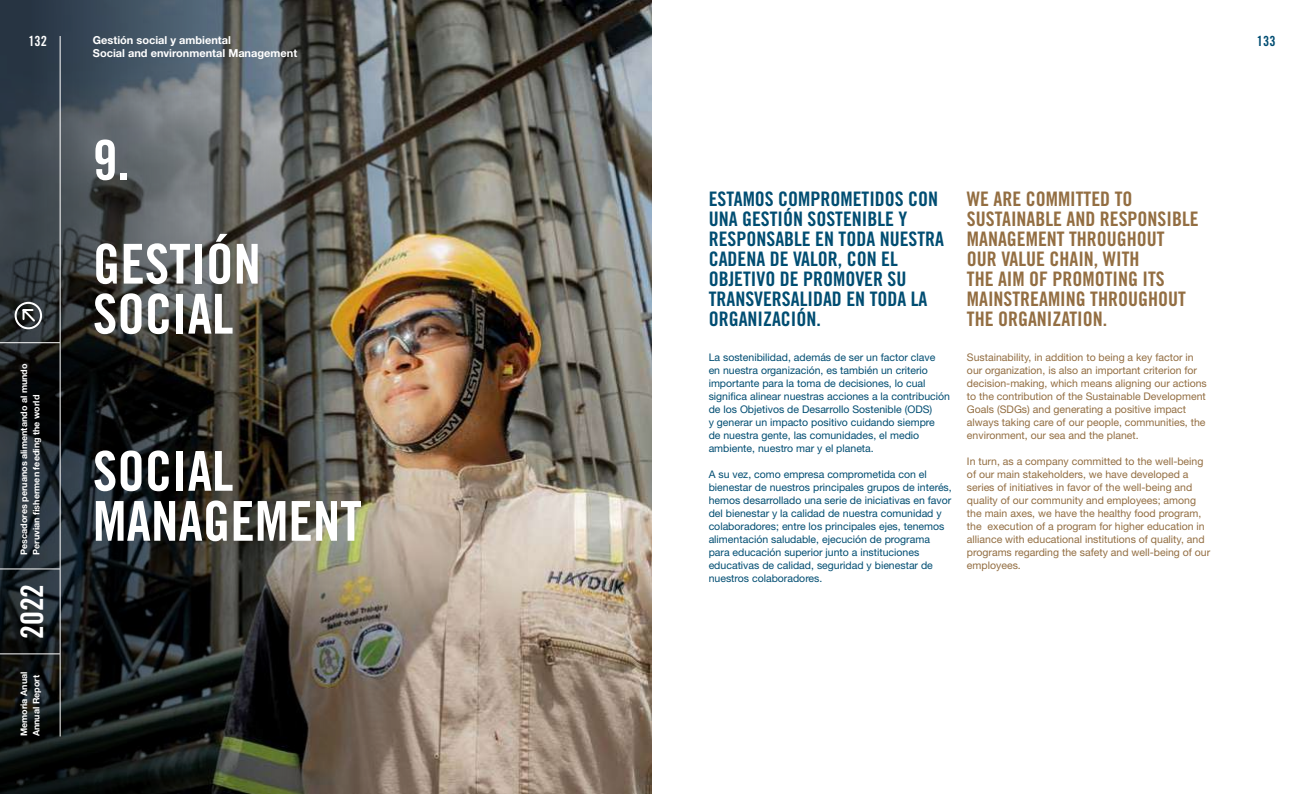
<style>
.page{position:relative;width:1304px;height:794px;background:#fff}
.page>*{position:absolute;margin:0;border:0;box-sizing:border-box;transform-origin:0 0}
.t1{font:55px/50px "Trade Gothic LT Std Bd Cn 20";color:#fff}
.t2{font:31px "Trade Gothic LT Std Bd Cn 20";color:#fff}
.t3{font:20px/20px "Trade Gothic LT Std Bd Cn 20";color:#004d72}
.t4{font:20px/20px "Trade Gothic LT Std Bd Cn 20";color:#936e42}
.t5{font:14px "Trade Gothic LT Std Bd Cn 20";color:#004d72}
.t6{font:14px "Trade Gothic LT Std Bd Cn 20";color:#fff}
.t7{font:700 11px/13.2px "Helvetica Neue LT Std";color:#fff}
.t8{font:10.5px/13px "Helvetica Neue LT Std";color:#004d72}
.t9{font:10.5px/13px "Helvetica Neue LT Std";color:#936e42}
.t10{font:700 9px/12.1px "Helvetica Neue LT Std";color:#fff}
</style>
<div class="page">
<img style="left:416px;top:0;width:236px;height:794px">
<img style="left:0;top:0;width:416px;height:794px">
<hr style="left:60px;top:36px;width:1px;height:700px;background:#fff">
<hr style="left:0;top:653px;width:60px;height:1px;background:#fff">
<hr style="left:0;top:568px;width:60px;height:1px;background:#fff">
<hr style="left:0;top:342px;width:60px;height:1px;background:#fff">
<svg style="left:14px;top:301px;width:29px;height:29px"></svg>
<h3 class="t6" style="left:28px;top:32px;width:20px">132</h3>
<p class="t10" style="left:18px;top:555px;width:193px;rotate:-90deg">Pescadores peruanos alimentando al mundo</p>
<p class="t10" style="left:30px;top:555px;width:162px;rotate:-90deg">Peruvian fishermen feeding the world</p>
<h2 class="t2" style="left:13px;top:639px;width:57px;rotate:-90deg">2022</h2>
<p class="t10" style="left:18px;top:736px;width:66px;rotate:-90deg">Memoria Anual<br>Annual Report</p>
<p class="t7" style="left:93px;top:33px;width:206px">Gestión social y ambiental<br>Social and environmental Management</p>
<h1 class="t1" style="left:93px;top:135px;width:38px">9.</h1>
<h1 class="t1" style="left:93px;top:238px;width:170px">GESTIÓN<br>SOCIAL</h1>
<h1 class="t1" style="left:93px;top:446px;width:270px">SOCIAL<br>MANAGEMENT</h1>
<h3 class="t5" style="left:1257px;top:32px;width:20px">133</h3>
<h3 class="t3" style="left:709px;top:189px;width:237px">ESTAMOS COMPROMETIDOS CON<br>UNA GESTIÓN SOSTENIBLE Y<br>RESPONSABLE EN TODA NUESTRA<br>CADENA DE VALOR, CON EL<br>OBJETIVO DE PROMOVER SU<br>TRANSVERSALIDAD EN TODA LA<br>ORGANIZACIÓN.</h3>
<p class="t8" style="left:709px;top:351px;width:243px">La sostenibilidad, además de ser un factor clave<br>en nuestra organización, es también un criterio importante para la toma de decisiones, lo cual significa alinear nuestras acciones a la contribución de los Objetivos de Desarrollo Sostenible (ODS)<br>y generar un impacto positivo cuidando siempre<br>de nuestra gente, las comunidades, el medio ambiente, nuestro mar y el planeta.</p>
<p class="t8" style="left:709px;top:468px;width:245px">A su vez, como empresa comprometida con el bienestar de nuestros principales grupos de interés, hemos desarrollado una serie de iniciativas en favor del bienestar y la calidad de nuestra comunidad y colaboradores; entre los principales ejes, tenemos alimentación saludable, ejecución de programa para educación superior junto a instituciones educativas de calidad, seguridad y bienestar de nuestros colaboradores.</p>
<h3 class="t4" style="left:967px;top:189px;width:233px">WE ARE COMMITTED TO<br>SUSTAINABLE AND RESPONSIBLE<br>MANAGEMENT THROUGHOUT<br>OUR VALUE CHAIN, WITH<br>THE AIM OF PROMOTING ITS<br>MAINSTREAMING THROUGHOUT<br>THE ORGANIZATION.</h3>
<p class="t9" style="left:967px;top:351px;width:241px">Sustainability, in addition to being a key factor in our organization, is also an important criterion for decision-making, which means aligning our actions to the contribution of the Sustainable Development Goals (SDGs) and generating a positive impact always taking care of our people, communities, the environment, our sea and the planet.</p>
<p class="t9" style="left:967px;top:455px;width:245px">In turn, as a company committed to the well-being of our main stakeholders, we have developed a series of initiatives in favor of the well-being and quality of our community and employees; among the main axes, we have the healthy food program, the execution of a program for higher education in alliance with educational institutions of quality, and programs regarding the safety and well-being of our employees.</p>
</div>
